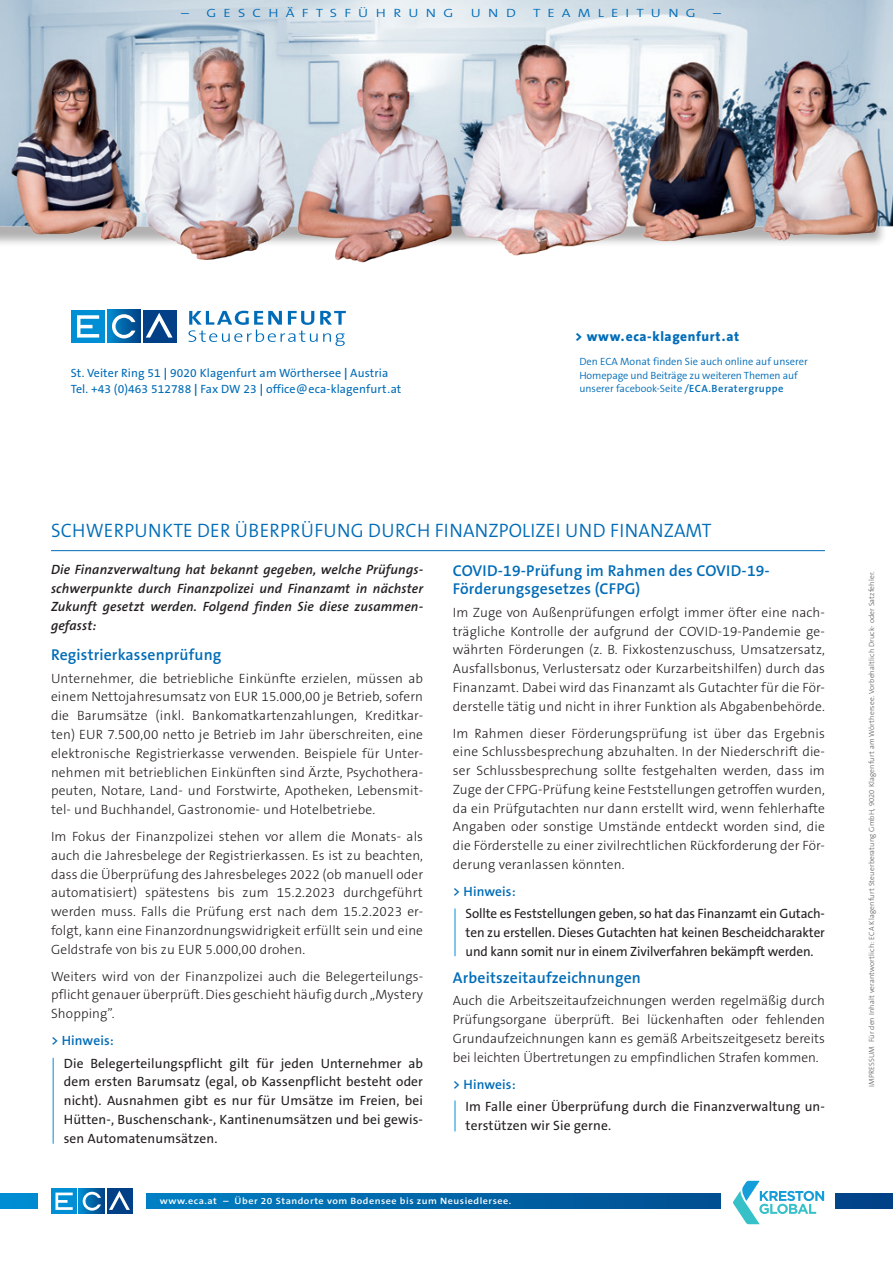
<style>
.page{position:relative;width:893px;height:1263px;background:#fff}
.page>*{position:absolute;margin:0;border:0;box-sizing:border-box;transform-origin:0 0}
.t1{font:300 19.5px "The Sans B4";letter-spacing:.01em;color:#006cb7}
.t2{font:600 15.75px "The Sans B6";letter-spacing:.01em;color:#006cb7}
.t3{font:300 13.5px/18.8px "The Sans B3";letter-spacing:.01em;color:#231f20;text-align:justify}
.t4{font:13.5px/18.8px "The Sans B5 Plain";letter-spacing:.01em;color:#231f20;text-align:justify}
.t5{font:italic 600 13.5px/18.8px "The Sans B6";letter-spacing:.01em;color:#231f20;text-align:justify}
.t6{font:600 13.5px "The Sans B6";letter-spacing:.01em;color:#006cb7}
.t7{font:800 13.5px "The Sans B8";letter-spacing:.045em;color:#006cb7}
.t8{font:12px "The Sans B5 Plain";letter-spacing:.01em;color:#006cb7}
.t9{font:300 12px "The Sans B4";letter-spacing:.5em;color:#006cb7;scale:1.2 1}
.t10{font:300 10.5px "The Sans B4";color:#006cb7}
.t11{font:600 9.3px "The Sans B6";letter-spacing:.05em;color:#fff;scale:1.1 1}
.bodytext{font:300 7.5px "The Sans B3";letter-spacing:.02em;color:#57585a}
.s1{font-family:"The Sans B7";font-weight:700}
.s2{font-family:"The Sans B5 Plain";font-weight:400}
.s3{font-family:"The Sans B6";font-weight:600}
</style>
<div class="page">
<hr style="left:51px;top:550px;width:774px;height:1px;background:#006cb7">
<hr style="left:53px;top:1058px;width:1px;height:86px;background:#008fd5">
<hr style="left:455px;top:1100px;width:1px;height:31px;background:#008fd5">
<hr style="left:455px;top:908px;width:1px;height:48px;background:#008fd5">
<svg style="left:0;top:1194px;width:893px;height:14px;background:#0165a8"></svg>
<div style="left:38px;top:1176px;width:107px;height:52px;background:#fff"></div>
<div style="left:51px;top:1188px;width:26px;height:26px;background:#008fd5"></div>
<svg style="left:55px;top:1192px;width:18px;height:18px"></svg>
<svg style="left:79px;top:1188px;width:26px;height:26px"></svg>
<svg style="left:83px;top:1192px;width:18px;height:18px"></svg>
<div style="left:107px;top:1188px;width:26px;height:26px;background:#014086"></div>
<svg style="left:109px;top:1190px;width:21px;height:20px"></svg>
<div style="left:721px;top:1176px;width:113px;height:52px;background:#fff"></div>
<svg style="left:733px;top:1181px;width:91px;height:43px"></svg>
<div style="left:71px;top:310px;width:33px;height:33px;background:#008fd5"></div>
<svg style="left:77px;top:315px;width:22px;height:23px"></svg>
<svg style="left:107px;top:310px;width:33px;height:33px"></svg>
<svg style="left:112px;top:314px;width:23px;height:24px"></svg>
<div style="left:143px;top:310px;width:33px;height:33px;background:#014086"></div>
<svg style="left:146px;top:313px;width:27px;height:25px"></svg>
<svg style="left:188px;top:311px;width:158px;height:35px"></svg>
<img style="left:0;top:0;width:893px;height:263px">
<p class="t9" style="left:181px;top:7px;width:228px">– GESCHÄFTSFÜHRUNG</p>
<p class="t9" style="left:471px;top:7px;width:39px">UND</p>
<p class="t9" style="left:533px;top:7px;width:137px">TEAMLEITUNG</p>
<p class="t9" style="left:713px;top:7px;width:8px">–</p>
<p class="t8" style="left:71px;top:367px;width:319px">St. Veiter Ring 51 <span class="s1">|</span> 9020 Klagenfurt am Wörthersee <span class="s1">|</span> Austria</p>
<p class="t8" style="left:71px;top:383px;width:332px">Tel. +43 (0)463 512788 <span class="s1">|</span> Fax DW 23 <span class="s1">|</span> office@eca-klagenfurt.at</p>
<p class="t7" style="left:575px;top:330px;width:166px">&gt; www.eca-klagenfurt.at</p>
<p class="t10" style="left:579px;top:356px;width:230px">Den ECA Monat finden Sie auch online auf unserer</p>
<p class="t10" style="left:579px;top:370px;width:220px">Homepage und Beiträge zu weiteren Themen auf</p>
<p class="t10" style="left:579px;top:383px;width:206px">unserer facebook-Seite <span class="s2">/</span><span class="s3">ECA.Beratergruppe</span></p>
<p class="t1" style="left:51px;top:520px;width:662px">SCHWERPUNKTE DER ÜBERPRÜFUNG DURCH FINANZPOLIZEI UND FINANZAMT</p>
<p class="t5" style="left:51px;top:561px;width:374px">Die Finanzverwaltung hat bekannt gegeben, welche Prüfungs&shy;schwerpunkte durch Finanzpolizei und Finanzamt in nächster Zukunft gesetzt werden. Folgend finden Sie diese zusammen&shy;gefasst:</p>
<p class="t2" style="left:51px;top:647px;width:172px">Registrierkassenprüfung</p>
<p class="t3" style="left:51px;top:670px;width:374px">Unternehmer, die betriebliche Einkünfte erzielen, müssen ab einem Nettojahresumsatz von EUR 15.000,00 je Betrieb, sofern die Barumsätze (inkl. Bankomatkartenzahlungen, Kreditkar&shy;ten) EUR 7.500,00 netto je Betrieb im Jahr überschreiten, eine elektronische Registrierkasse verwenden. Beispiele für Unter&shy;nehmen mit betrieblichen Einkünften sind Ärzte, Psychothera&shy;peuten, Notare, Land- und Forstwirte, Apotheken, Lebensmit&shy;tel- und Buchhandel, Gastronomie- und Hotelbetriebe.</p>
<p class="t3" style="left:51px;top:828px;width:374px">Im Fokus der Finanzpolizei stehen vor allem die Monats- als auch die Jahresbelege der Registrierkassen. Es ist zu beachten, dass die Überprüfung des Jahresbeleges 2022 (ob manuell oder automatisiert) spätestens bis zum 15.2.2023 durchgeführt werden muss. Falls die Prüfung erst nach dem 15.2.2023 er&shy;folgt, kann eine Finanzordnungswidrigkeit erfüllt sein und eine Geldstrafe von bis zu EUR 5.000,00 drohen.</p>
<p class="t3" style="left:51px;top:967px;width:374px">Weiters wird von der Finanzpolizei auch die Belegerteilungs&shy;pflicht genauer überprüft. Dies geschieht häufig durch „Mystery Shopping”.</p>
<p class="t6" style="left:51px;top:1033px;width:64px">&gt; Hinweis:</p>
<p class="t4" style="left:64px;top:1054px;width:361px">Die Belegerteilungspflicht gilt für jeden Unternehmer ab dem ersten Barumsatz (egal, ob Kassenpflicht besteht oder nicht). Ausnahmen gibt es nur für Umsätze im Freien, bei Hütten-, Buschenschank-, Kantinenumsätzen und bei gewis&shy;sen Automatenumsätzen.</p>
<p class="t2" style="left:453px;top:562px;width:318px">COVID-19-Prüfung im Rahmen des COVID-19-</p>
<p class="t2" style="left:453px;top:581px;width:189px">Förderungsgesetzes (CFPG)</p>
<p class="t3" style="left:453px;top:604px;width:374px">Im Zuge von Außenprüfungen erfolgt immer öfter eine nach&shy;trägliche Kontrolle der aufgrund der COVID-19-Pandemie ge&shy;währten Förderungen (z. B. Fixkostenzuschuss, Umsatzersatz, Ausfallsbonus, Verlustersatz oder Kurzarbeitshilfen) durch das Finanzamt. Dabei wird das Finanzamt als Gutachter für die För&shy;derstelle tätig und nicht in ihrer Funktion als Abgabenbehörde.</p>
<p class="t3" style="left:453px;top:724px;width:374px">Im Rahmen dieser Förderungsprüfung ist über das Ergebnis eine Schlussbesprechung abzuhalten. In der Niederschrift die&shy;ser Schlussbesprechung sollte festgehalten werden, dass im Zuge der CFPG-Prüfung keine Feststellungen getroffen wurden, da ein Prüfgutachten nur dann erstellt wird, wenn fehlerhafte Angaben oder sonstige Umstände entdeckt worden sind, die die Förderstelle zu einer zivilrechtlichen Rückforderung der För&shy;derung veranlassen könnten.</p>
<p class="t6" style="left:453px;top:884px;width:64px">&gt; Hinweis:</p>
<p class="t4" style="left:466px;top:905px;width:361px">Sollte es Feststellungen geben, so hat das Finanzamt ein Gutach&shy;ten zu erstellen. Dieses Gutachten hat keinen Bescheidcharakter und kann somit nur in einem Zivilverfahren bekämpft werden.</p>
<p class="t2" style="left:453px;top:969px;width:190px">Arbeitszeitaufzeichnungen</p>
<p class="t3" style="left:453px;top:992px;width:374px">Auch die Arbeitszeitaufzeichnungen werden regelmäßig durch Prüfungsorgane überprüft. Bei lückenhaften oder fehlenden Grundaufzeichnungen kann es gemäß Arbeitszeitgesetz bereits bei leichten Übertretungen zu empfindlichen Strafen kommen.</p>
<p class="t6" style="left:453px;top:1077px;width:64px">&gt; Hinweis:</p>
<p class="t4" style="left:466px;top:1098px;width:361px">Im Falle einer Überprüfung durch die Finanzverwaltung un&shy;terstützen wir Sie gerne.</p>
<p class="t11" style="left:160px;top:1196px;width:321px">www.eca.at – Über 20 Standorte vom Bodensee bis zum Neusiedlersee.</p>
<p class="bodytext" style="left:868px;top:1087px;width:517px;rotate:-90deg">IMPRESSUM Für den Inhalt verantwortlich: ECA Klagenfurt Steuerberatung GmbH, 9020 Klagenfurt am Wörthersee. Vorbehaltlich Druck- oder Satzfehler.</p>
</div>
